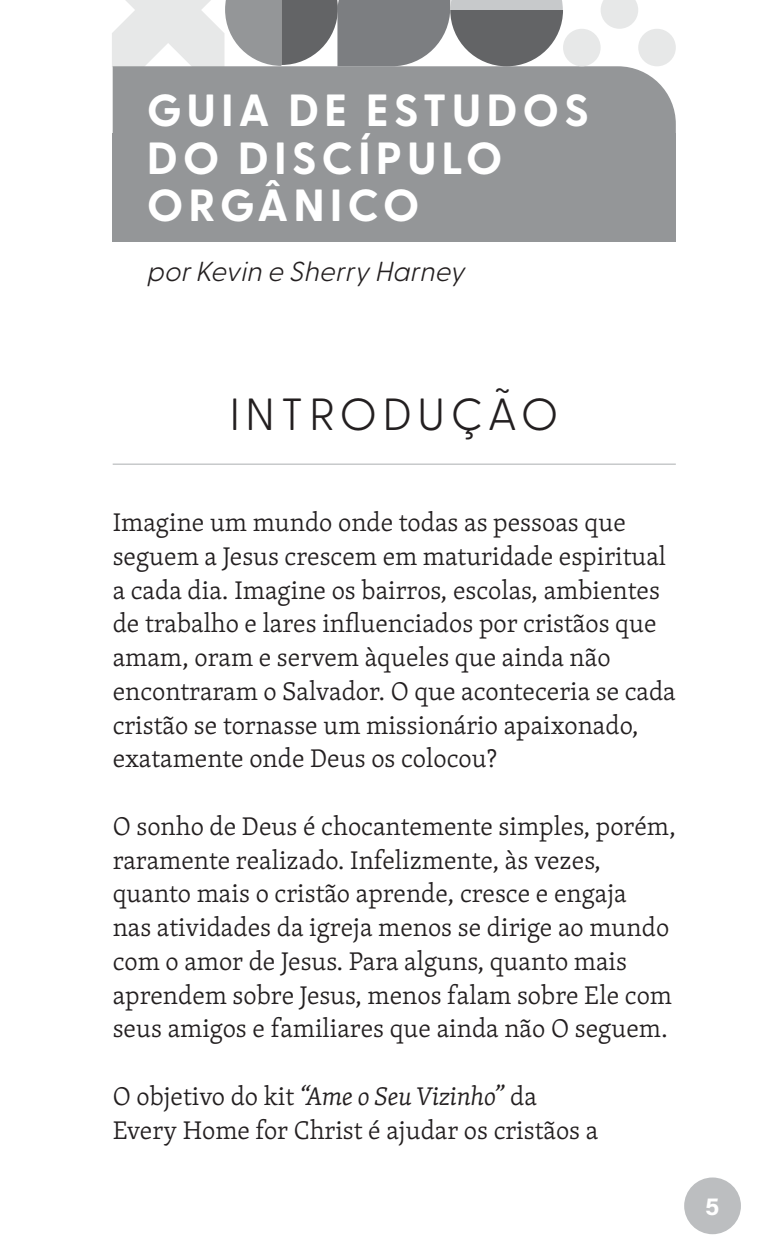
<style>
.page{position:relative;width:766px;height:1260px;background:#fff}
.page>*{position:absolute;margin:0;border:0;box-sizing:border-box;transform-origin:0 0}
.AHead{font:700 45px/47.5px "Greycliff CF";letter-spacing:.11em;color:#fff}
.Session_Name{font:300 45px "Greycliff CF";letter-spacing:.11em;color:#231f20}
.CHead{font:italic 300 27.5px "Greycliff CF";color:#231f20}
.Body_SA{font:300 26.25px/33.8px "Skolar Latin";color:#231f20}
.t1{font:700 25px "Acumin Pro";color:#fff}
.s1{font-style:italic}
</style>
<div class="page">
<div style="left:683px;top:1178px;width:57px;height:56px;background:#bcbec0;border-radius:50%"></div>
<div style="left:113px;top:66px;width:562px;height:67px;background:#949698"></div>
<svg style="left:112px;top:0;width:450px;height:67px"></svg>
<svg style="left:601px;top:0;width:37px;height:29px"></svg>
<div style="left:562px;top:29px;width:38px;height:37px;background:#e7e8e8;border-radius:50%"></div>
<div style="left:638px;top:29px;width:37px;height:37px;background:#e7e8e8;border-radius:50%"></div>
<div style="left:113px;top:133px;width:562px;height:108px;background:#949698"></div>
<hr style="left:113px;top:464px;width:562px;height:1px;background:#bcbec0">
<p class="AHead" style="left:147px;top:84px;width:443px">GUIA DE ESTUDOS<br>DO DISCÍPULO<br>ORGÂNICO</p>
<p class="CHead" style="left:146px;top:251px;width:327px">porKevin e Sherry Harney</p>
<p class="Session_Name" style="left:229px;top:380px;width:331px">INTRODUÇÃO</p>
<p class="Body_SA" style="left:113px;top:505px;width:564px">Imagine um mundo onde todas as pessoas que seguem a Jesus crescem em maturidade espiritual a cada dia. Imagine os bairros, escolas, ambientes de trabalho e lares influenciados por cristãos que amam, oram e servem àqueles que ainda não encontraram o Salvador. O que aconteceria se cada cristão se tornasse um missionário apaixonado, exatamente onde Deus os colocou?</p>
<p class="Body_SA" style="left:113px;top:809px;width:564px">O sonho de Deus é chocantemente simples, porém, raramente realizado. Infelizmente, às vezes, quanto mais o cristão aprende, cresce e engaja<br>nas atividades da igreja menos se dirige ao mundo com o amor de Jesus. Para alguns, quanto mais aprendem sobre Jesus, menos falam sobre Ele com seus amigos e familiares que ainda não O seguem.</p>
<p class="Body_SA" style="left:113px;top:1079px;width:487px">O objetivo do kit <span class="s1">“Ame o Seu Vizinho”</span> da<br>Every Home for Christ é ajudar os cristãos a</p>
<p class="t1" style="left:704px;top:1189px;width:16px">5</p>
</div>
